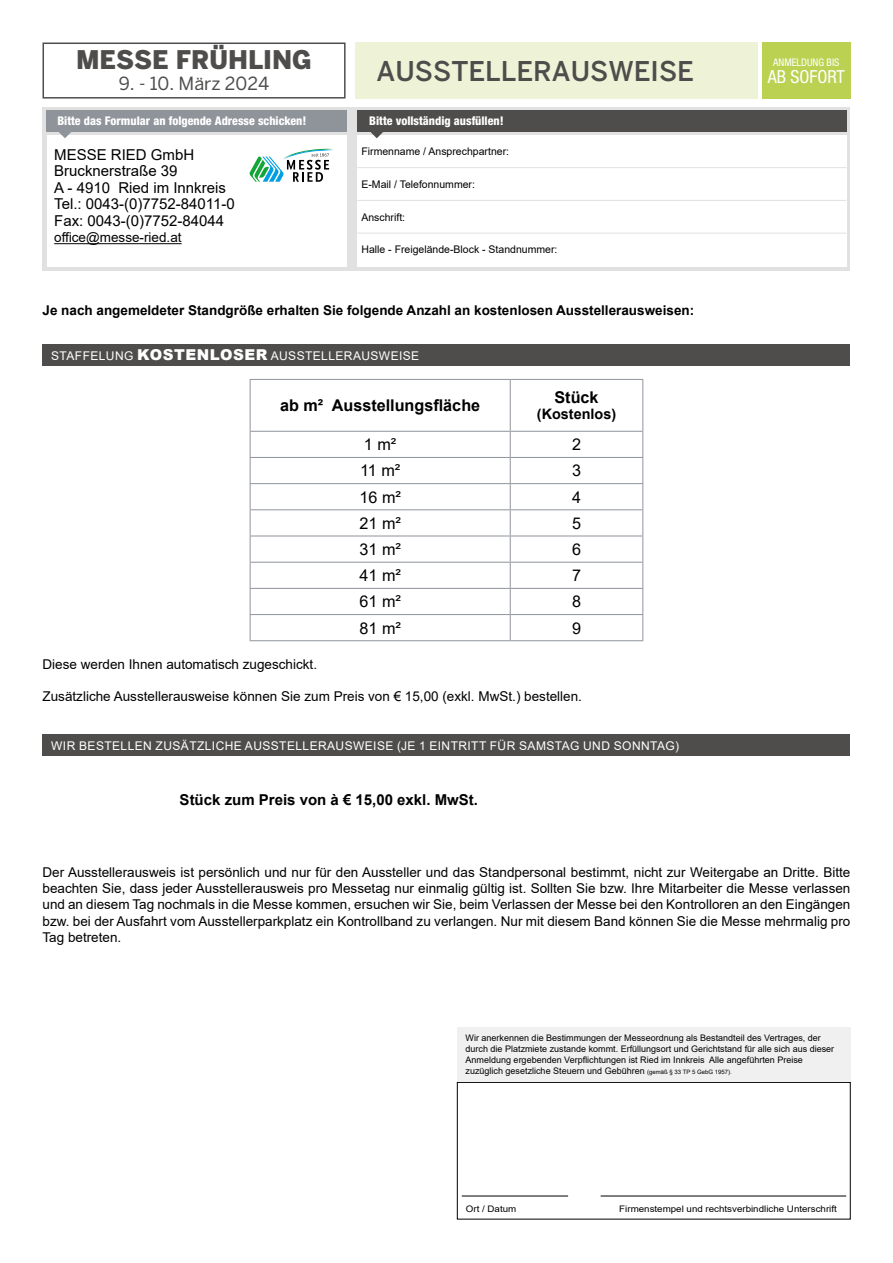
<style>
.page{position:relative;width:893px;height:1263px;background:#fff}
.page>*{position:absolute;margin:0;border:0;box-sizing:border-box;transform-origin:0 0}
.t1{font:500 27px "Benton Sans";color:#4e4d4c}
.t2{font:900 25.5px "Benton Sans";color:#4e4d4c}
.t3{font:18px "Benton Sans";color:#4e4d4c}
.t4{font:condensed 18px "Helvetica Neue LT Std";color:#fff}
.t5{font:16.2px "Arial";color:#000}
.t6{font:700 16.2px "Arial";color:#000}
.t7{font:15px/16.5px "Arial";color:#000}
.t8{font:700 15px "Arial";color:#000}
.t9{font:700 14.4px "Arial";color:#000}
.t10{font:13.5px/16.2px "Arial";color:#000;text-align:justify}
.t11{font:700 13.5px "Arial";color:#000}
.t12{font:13.5px "Arial";color:#020203}
.t13{font:12px "Arial";letter-spacing:.035em;color:#fff}
.t14{font:800 condensed 12px "Helvetica Neue LT Std";color:#fff}
.t15{font:10.5px "Arial";color:#000}
.t16{font:condensed 10.5px "Helvetica Neue LT Std";color:#fff}
.t17{font:9px/10.8px "Arial";color:#000}
.t18{font:9px "Arial";color:#000;scale:1.08 1}
.s1{font-weight:900;font-size:15px}
.s2{font-size:6px}
</style>
<div class="page">
<div style="left:43px;top:107px;width:807px;height:163px;background:#e1e1e1"></div>
<div style="left:47px;top:135px;width:300px;height:132px;background:#fff"></div>
<div style="left:47px;top:111px;width:300px;height:21px;background:#8f949b"></div>
<svg style="left:59px;top:132px;width:12px;height:6px"></svg>
<hr style="left:54px;top:243px;width:128px;height:1px;background:#020203">
<svg style="left:250px;top:149px;width:83px;height:33px"></svg>
<div style="left:357px;top:135px;width:489px;height:132px;background:#fff"></div>
<hr style="left:357px;top:167px;width:489px;height:1px;background:#e1e1e1">
<hr style="left:357px;top:200px;width:489px;height:1px;background:#e1e1e1">
<hr style="left:357px;top:233px;width:489px;height:1px;background:#e1e1e1">
<div style="left:357px;top:111px;width:489px;height:21px;background:#4e4d4c"></div>
<svg style="left:370px;top:132px;width:13px;height:6px"></svg>
<hr style="left:250px;top:379px;width:260px;height:1px;background:#8f949b">
<hr style="left:250px;top:380px;width:1px;height:51px;background:#8f949b">
<hr style="left:510px;top:379px;width:133px;height:1px;background:#8f949b">
<hr style="left:510px;top:380px;width:1px;height:51px;background:#8f949b">
<hr style="left:642px;top:380px;width:1px;height:51px;background:#8f949b">
<hr style="left:250px;top:431px;width:260px;height:1px;background:#8f949b">
<hr style="left:510px;top:431px;width:133px;height:1px;background:#8f949b">
<hr style="left:250px;top:457px;width:260px;height:1px;background:#8f949b">
<hr style="left:510px;top:457px;width:133px;height:1px;background:#8f949b">
<hr style="left:250px;top:483px;width:260px;height:1px;background:#8f949b">
<hr style="left:510px;top:483px;width:133px;height:1px;background:#8f949b">
<hr style="left:250px;top:509px;width:260px;height:1px;background:#8f949b">
<hr style="left:510px;top:509px;width:133px;height:1px;background:#8f949b">
<hr style="left:250px;top:535px;width:260px;height:1px;background:#8f949b">
<hr style="left:510px;top:535px;width:133px;height:1px;background:#8f949b">
<hr style="left:250px;top:562px;width:260px;height:1px;background:#8f949b">
<hr style="left:510px;top:562px;width:133px;height:1px;background:#8f949b">
<hr style="left:250px;top:588px;width:260px;height:1px;background:#8f949b">
<hr style="left:510px;top:588px;width:133px;height:1px;background:#8f949b">
<hr style="left:250px;top:614px;width:260px;height:1px;background:#8f949b">
<svg style="left:250px;top:432px;width:1px;height:208px"></svg>
<hr style="left:510px;top:614px;width:133px;height:1px;background:#8f949b">
<svg style="left:510px;top:432px;width:1px;height:208px"></svg>
<svg style="left:642px;top:432px;width:1px;height:208px"></svg>
<hr style="left:250px;top:640px;width:260px;height:1px;background:#8f949b">
<hr style="left:510px;top:640px;width:133px;height:1px;background:#8f949b">
<div style="left:43px;top:734px;width:807px;height:22px;background:#4e4d4c"></div>
<div style="left:43px;top:344px;width:807px;height:22px;background:#4e4d4c"></div>
<div style="left:457px;top:1082px;width:393px;height:137px;border:1px solid #000"></div>
<div style="left:457px;top:1027px;width:393px;height:54px;background:#f0f0f0"></div>
<hr style="left:462px;top:1196px;width:106px;height:1px;background:#000">
<hr style="left:601px;top:1196px;width:245px;height:1px;background:#000">
<div style="left:43px;top:43px;width:303px;height:56px;border:2px solid #4e4d4c"></div>
<div style="left:355px;top:43px;width:403px;height:56px;background:#eef3d7"></div>
<div style="left:762px;top:43px;width:88px;height:56px;background:#bbd151"></div>
<h2 class="t2" style="left:76px;top:45px;width:238px">MESSE FRÜHLING</h2>
<h3 class="t3" style="left:119px;top:73px;width:152px">9. - 10. März 2024</h3>
<p class="t14" style="left:57px;top:114px;width:251px">Bitte das Formular an folgende Adresse schicken!</p>
<p class="t7" style="left:54px;top:146px;width:182px">MESSE RIED GmbH<br>Brucknerstraße 39<br>A - 4910 Ried im Innkreis<br>Tel.: 0043-(0)7752-84011-0<br>Fax: 0043-(0)7752-84044</p>
<p class="t12" style="left:54px;top:228px;width:129px">office@messe-ried.at</p>
<h1 class="t1" style="left:377px;top:55px;width:319px">AUSSTELLERAUSWEISE</h1>
<p class="t16" style="left:773px;top:56px;width:68px">ANMELDUNG BIS</p>
<h3 class="t4" style="left:768px;top:66px;width:79px">AB SOFORT</h3>
<p class="t14" style="left:369px;top:114px;width:136px">Bitte vollständig ausfüllen!</p>
<p class="t15" style="left:361px;top:144px;width:149px">Firmenname / Ansprechpartner:</p>
<p class="t15" style="left:361px;top:177px;width:115px">E-Mail / Telefonnummer:</p>
<p class="t15" style="left:361px;top:210px;width:45px">Anschrift:</p>
<p class="t15" style="left:361px;top:242px;width:198px">Halle - Freigelände-Block - Standnummer:</p>
<p class="t11" style="left:43px;top:301px;width:653px">Je nach angemeldeter Standgröße erhalten Sie folgende Anzahl an kostenlosen Ausstellerausweisen:</p>
<p class="t13" style="left:51px;top:348px;width:370px">STAFFELUNG <span class="s1">KOSTENLOSER</span> AUSSTELLERAUSWEISE</p>
<p class="t6" style="left:280px;top:394px;width:202px">ab m² Ausstellungsfläche</p>
<p class="t6" style="left:554px;top:386px;width:46px">Stück</p>
<p class="t9" style="left:537px;top:404px;width:81px">(Kostenlos)</p>
<p class="t5" style="left:364px;top:433px;width:34px">1 m²</p>
<p class="t5" style="left:572px;top:433px;width:11px">2</p>
<p class="t5" style="left:360px;top:460px;width:42px">11 m²</p>
<p class="t5" style="left:572px;top:460px;width:11px">3</p>
<p class="t5" style="left:359px;top:486px;width:43px">16 m²</p>
<p class="t5" style="left:572px;top:486px;width:11px">4</p>
<p class="t5" style="left:359px;top:512px;width:43px">21 m²</p>
<p class="t5" style="left:572px;top:512px;width:11px">5</p>
<p class="t5" style="left:359px;top:538px;width:43px">31 m²</p>
<p class="t5" style="left:572px;top:538px;width:11px">6</p>
<p class="t5" style="left:359px;top:564px;width:43px">41 m²</p>
<p class="t5" style="left:572px;top:564px;width:11px">7</p>
<p class="t5" style="left:359px;top:590px;width:43px">61 m²</p>
<p class="t5" style="left:572px;top:590px;width:11px">8</p>
<p class="t5" style="left:359px;top:617px;width:43px">81 m²</p>
<p class="t5" style="left:572px;top:617px;width:11px">9</p>
<p class="t10" style="left:43px;top:656px;width:276px">Diese werden Ihnen automatisch zugeschickt.</p>
<p class="t10" style="left:43px;top:688px;width:541px">Zusätzliche Ausstellerausweise können Sie zum Preis von € 15,00 (exkl. MwSt.) bestellen.</p>
<p class="t13" style="left:51px;top:737px;width:629px">WIR BESTELLEN ZUSÄTZLICHE AUSSTELLERAUSWEISE (JE 1 EINTRITT FÜR SAMSTAG UND SONNTAG)</p>
<p class="t8" style="left:180px;top:789px;width:300px">Stück zum Preis von à € 15,00 exkl. MwSt.</p>
<p class="t10" style="left:43px;top:864px;width:809px">Der Ausstellerausweis ist persönlich und nur für den Aussteller und das Standpersonal bestimmt, nicht zur Weitergabe an Dritte. Bitte beachten Sie, dass jeder Ausstellerausweis pro Messetag nur einmalig gültig ist. Sollten Sie bzw. Ihre Mitarbeiter die Messe verlassen und an diesem Tag nochmals in die Messe kommen, ersuchen wir Sie, beim Verlassen der Messe bei den Kontrolloren an den Eingängen bzw. bei der Ausfahrt vom Ausstellerparkplatz ein Kontrollband zu verlangen. Nur mit diesem Band können Sie die Messe mehrmalig pro Tag betreten.</p>
<p class="t17" style="left:466px;top:1032px;width:370px">Wir anerkennen die Bestimmungen der Messeordnung als Bestandteil des Vertrages, der durch die Platzmiete zustande kommt. Erfüllungsort und Gerichtstand für alle sich aus dieser Anmeldung ergebenden Verpflichtungen ist Ried im Innkreis Alle angeführten Preise zuzüglich gesetzliche Steuern und Gebühren <span class="s2">(gemäß § 33 TP 5 GebG 1957).</span></p>
<p class="t18" style="left:466px;top:1202px;width:48px">Ort / Datum</p>
<p class="t18" style="left:619px;top:1202px;width:203px">Firmenstempel und rechtsverbindliche Unterschrift</p>
</div>
